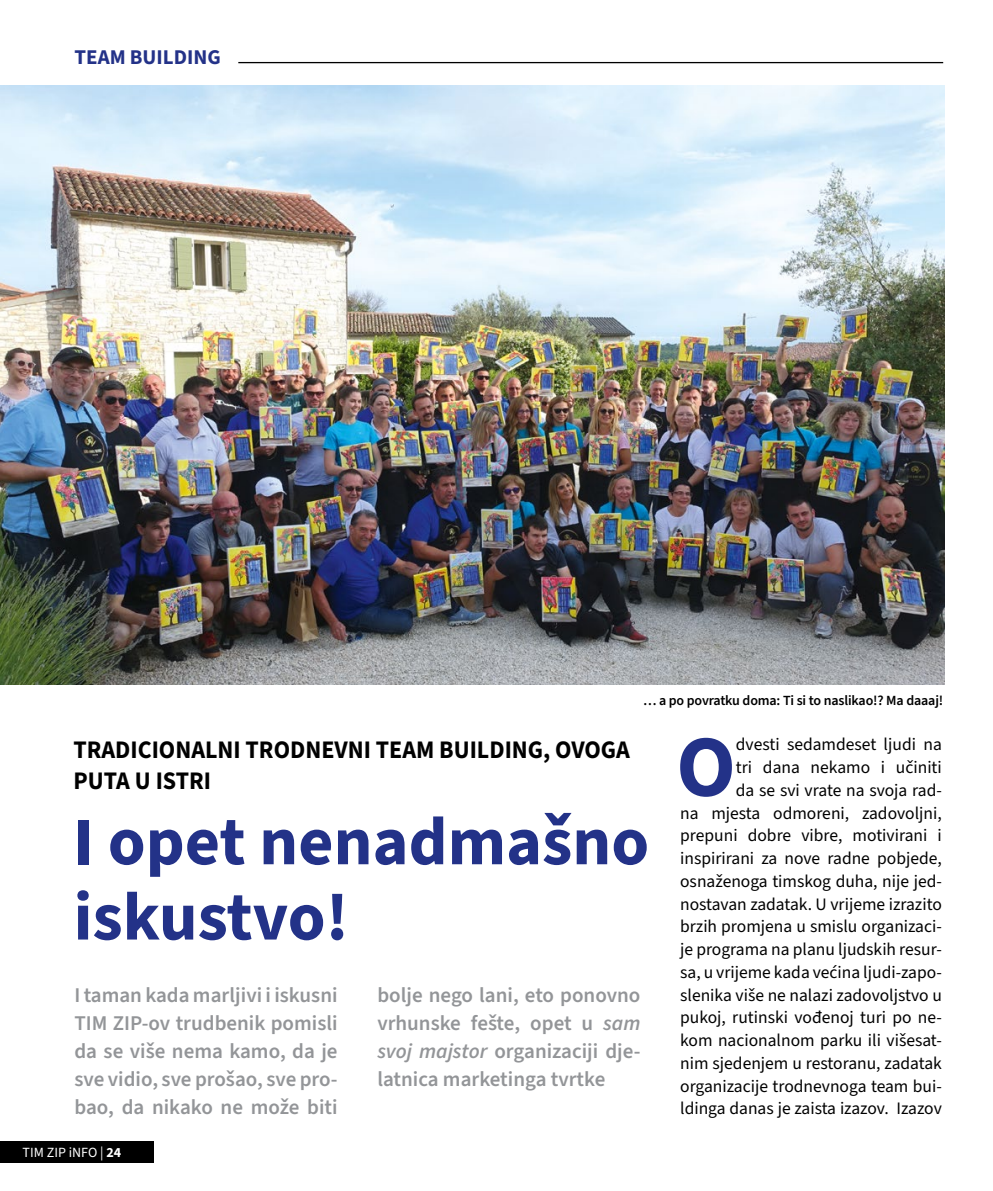
<style>
.page{position:relative;width:993px;height:1191px;background:#fff}
.page>*{position:absolute;margin:0;border:0;box-sizing:border-box;transform-origin:0 0}
.t1{font:700 87.33px "Source Sans 3";color:#233288}
.t2{font:700 68.25px/75.2px "Source Sans 3";color:#233288}
.t3{font:700 25.2px/30.3px "Source Sans 3";color:#000;scale:.95 1}
.t4{font:600 21px/28px "Source Sans 3";color:#939598;text-align:justify}
.t5{font:700 21px "Source Sans 3";color:#233288}
.t6{font:17.5px/22.8px "Source Sans 3";color:#000;text-align:right}
.t7{font:600 14px "Source Sans 3";letter-spacing:-.01em;color:#000}
.t8{font:14px "Source Sans 3";color:#fff}
.s1{font-weight:700}
.s2{font-style:italic}
</style>
<div class="page">
<div style="left:0;top:1140px;width:153px;height:22px;background:#000"></div>
<hr style="left:238px;top:62px;width:704px;height:1px;background:#000">
<img style="left:0;top:86px;width:943px;height:599px">
<p class="t5" style="left:74px;top:43px;width:148px">TEAM BUILDING</p>
<p class="t7" style="left:642px;top:691px;width:302px">… a po povratku doma: Ti si to naslikao!? Ma daaaj!</p>
<h3 class="t3" style="left:74px;top:734px;width:586px">TRADICIONALNI TRODNEVNI TEAM BUILDING, OVOGA<br>PUTA U ISTRI</h3>
<h2 class="t2" style="left:74px;top:803px;width:577px">I opet nenadmašno iskustvo!</h2>
<p class="t4" style="left:74px;top:981px;width:264px">I taman kada marljivi i iskusni TIM ZIP-ov trudbenik pomisli da se više nema kamo, da je sve vidio, sve prošao, sve pro&shy;bao, da nikako ne može biti</p>
<p class="t8" style="left:20px;top:1143px;width:82px">TIM ZIP iNFO |</p>
<p class="t8" style="left:23px;top:1143px;width:100px">TIM ZIP iNFO | <span class="s1">2424</span></p>
<p class="t4" style="left:377px;top:981px;width:264px">bolje nego lani, eto ponovno vrhunske fešte, opet u <span class="s2">sam svoj majstor</span> organizaciji dje&shy;latnica marketinga tvrtke</p>
<p class="t6" style="left:680px;top:733px;width:263px">dvesti sedamdeset ljudi na<br>tri dana nekamo i učiniti<br>da se svi vrate na svoja rad-<br>na mjesta odmoreni, zadovoljni, prepuni dobre vibre, motivirani i inspirirani za nove radne pobjede, osnaženoga timskog duha, nije jed&shy;nostavan zadatak. U vrijeme izrazito brzih promjena u smislu organizaci&shy;je programa na planu ljudskih resur&shy;sa, u vrijeme kada većina ljudi-zapo&shy;slenika više ne nalazi zadovoljstvo u pukoj, rutinski vođenoj turi po ne&shy;kom nacionalnom parku ili višesat&shy;nim sjedenjem u restoranu, zadatak organizacije trodnevnoga team bui&shy;ldinga danas je zaista izazov. Izazov</p>
<h1 class="t1" style="left:676px;top:709px;width:61px">O</h1>
</div>
